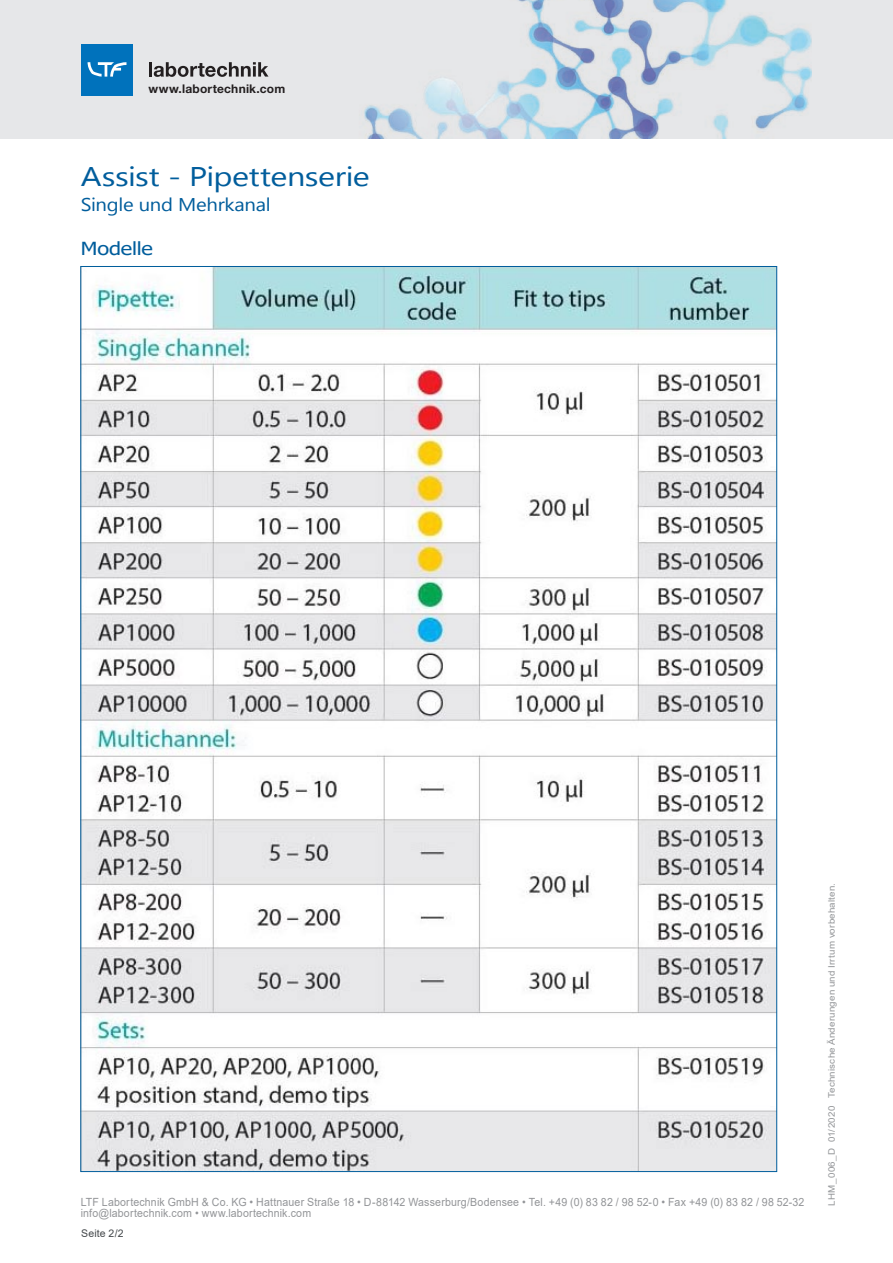
<style>
.page{position:relative;width:893px;height:1263px;background:#fff}
.page>*{position:absolute;margin:0;border:0;box-sizing:border-box;transform-origin:0 0}
.Headline{font:27px "Gadugi";letter-spacing:-.015em;color:#005d9c;scale:1.2 1}
.Headline-2{font:18.45px "Gadugi";letter-spacing:-.015em;color:#005d9c;scale:1.1 1}
.t1{font:18px "Tahoma";letter-spacing:-.005em;color:#005d9c;scale:1.2 1}
.t2{font:700 12px "Helvetica Neue LT Std";letter-spacing:.015em;color:#231f20}
.t3{font:11.25px/11.2px "Arial";letter-spacing:.015em;color:#939598;scale:.94 1}
.t4{font:10.5px "Arial";letter-spacing:.015em;color:#43474a}
.t5{font:9px "Arial";letter-spacing:.02em;color:#939598;scale:1.08 1}
</style>
<div class="page">
<div style="left:0;top:0;width:893px;height:139px;background:#e6e7e9"></div>
<img style="left:364px;top:0;width:448px;height:139px">
<hr style="left:149px;top:62px;width:3px;height:15px;background:#231f20">
<svg style="left:154px;top:62px;width:114px;height:15px"></svg>
<div style="left:82px;top:44px;width:51px;height:51px;background:#0072bc"></div>
<svg style="left:88px;top:62px;width:38px;height:15px"></svg>
<img style="left:82px;top:268px;width:693px;height:902px">
<p class="t2" style="left:148px;top:81px;width:138px">www.labortechnik.com</p>
<p class="Headline" style="left:81px;top:160px;width:242px">Assist - Pipettenserie</p>
<p class="Headline-2" style="left:81px;top:193px;width:174px">Single und Mehrkanal</p>
<p class="t1" style="left:81px;top:237px;width:62px">Modelle</p>
<p class="t3" style="left:81px;top:1196px;width:771px">LTF Labortechnik GmbH &amp; Co. KG • Hattnauer Straße 18 • D-88142 Wasserburg/Bodensee • Tel. +49 (0) 83 82 / 98 52-0 • Fax +49 (0) 83 82 / 98 52-32 info@labortechnik.com • www.labortechnik.com</p>
<p class="t4" style="left:81px;top:1226px;width:44px">Seite 2/2</p>
<p class="t5" style="left:825px;top:1205px;width:300px;rotate:-90deg">LHM_006_D 01/2020 Technische Änderungen und Irrtum vorbehalten.</p>
</div>
